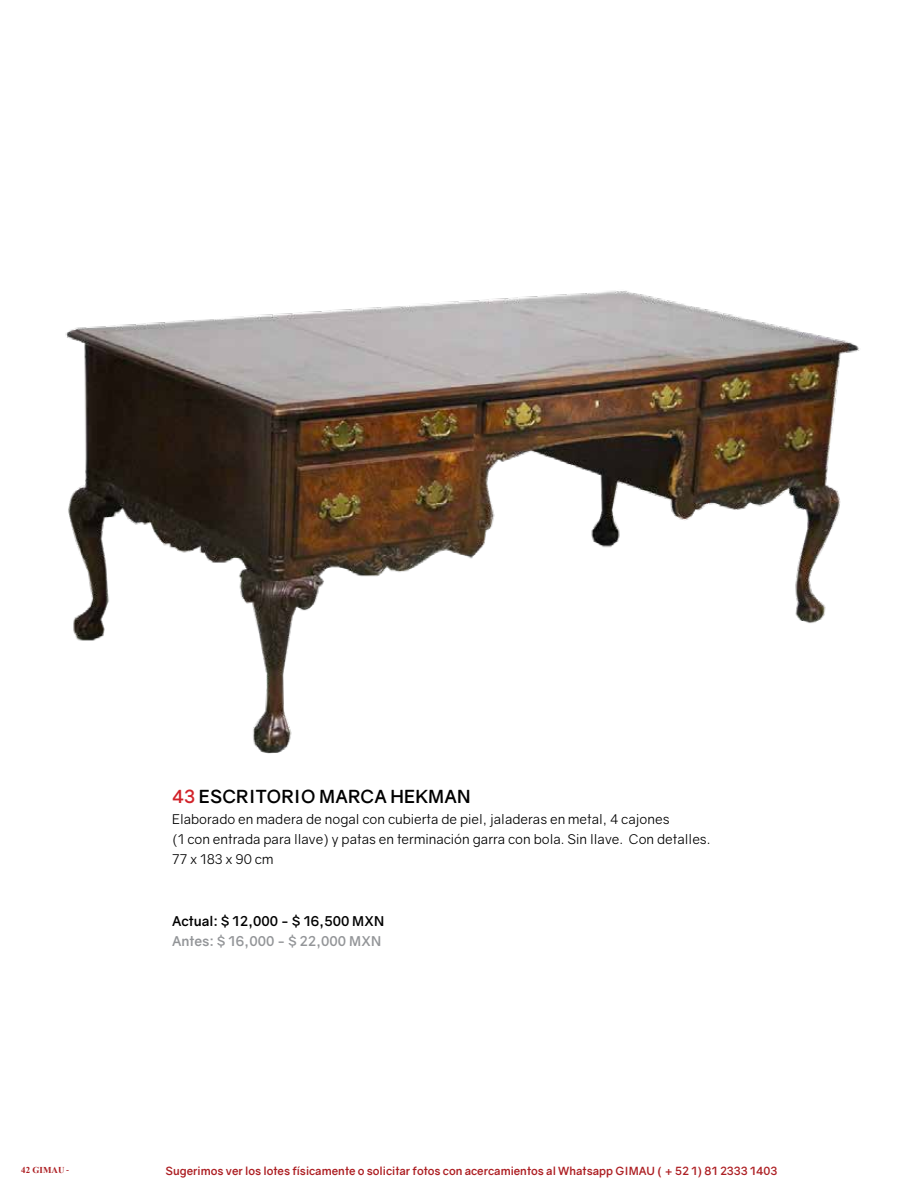
<style>
.page{position:relative;width:918px;height:1188px;background:#fff}
.page>*{position:absolute;margin:0;border:0;box-sizing:border-box;transform-origin:0 0}
.t1{font:700 18px "Gravity";letter-spacing:.01em;color:#000}
.t2{font:13.5px/20.4px "Gravity";color:#000}
.t3{font:700 13.5px "Gravity";color:#000}
.t4{font:700 13.5px "Gravity";color:#939598}
.t5{font:700 11.25px "Gravity";color:#ad1f23}
.t6{font:700 9px "Times New Roman";color:#ad1f23}
.s1{color:#d2232a}
</style>
<div class="page">
<img style="left:65px;top:290px;width:794px;height:464px">
<h1 class="t1" style="left:172px;top:785px;width:300px"><span class="s1">43</span> ESCRITORIO MARCA HEKMAN</h1>
<p class="t2" style="left:172px;top:808px;width:540px">Elaborado en madera de nogal con cubierta de piel, jaladeras en metal, 4 cajones<br>(1 con entrada para llave) y patas en terminación garra con bola. Sin llave. Con detalles.<br>77 x 183 x 90 cm</p>
<p class="t3" style="left:172px;top:912px;width:213px">Actual: $ 12,000 - $ 16,500 MXN</p>
<p class="t4" style="left:172px;top:933px;width:210px">Antes: $ 16,000 - $ 22,000 MXN</p>
<p class="t6" style="left:21px;top:1164px;width:45px">42 GIMAU</p>
<p class="t5" style="left:166px;top:1163px;width:613px">Sugerimos ver los lotes físicamente o solicitar fotos con acercamientos al Whatsapp GIMAU ( + 52 1) 81 2333 1403</p>
</div>
